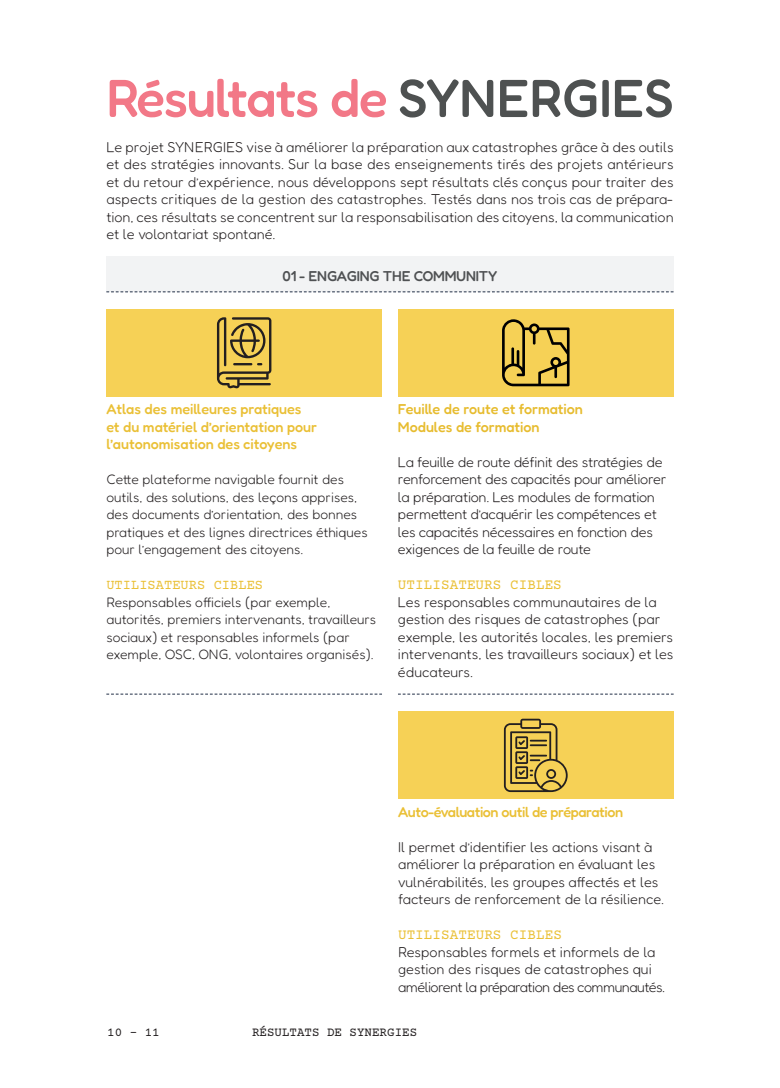
<style>
.page{position:relative;width:780px;height:1088px;background:#fff}
.page>*{position:absolute;margin:0;border:0;box-sizing:border-box;transform-origin:0 0}
.t1{font:500 53.12px "Fredoka";letter-spacing:-.025em;color:#f27887}
.t2{font:300 14.38px/17.5px "Fredoka";color:#231f20}
.t3{font:500 14.38px/17.5px "Fredoka";color:#eac036}
.t4{font:500 14.38px/17.5px "Fredoka";color:#e7bc2f}
.t5{font:14.38px "Courier Prime";color:#eac036}
.t6{font:500 14.38px "Fredoka";letter-spacing:-.025em;color:#eac036}
.t7{font:500 14.38px "Fredoka";letter-spacing:-.015em;color:#4f5153}
.t8{font:300 13.75px/17.5px "Fredoka";color:#231f20}
.t9{font:13.75px "Courier Prime";color:#eac036}
.t10{font:12.5px "Courier Prime";color:#231f20}
.s1{color:#4e5151}
</style>
<div class="page">
<div style="left:106px;top:256px;width:567px;height:35px;background:#f2f3f4"></div>
<svg style="left:106px;top:291px;width:567px;height:1px"></svg>
<svg style="left:106px;top:694px;width:276px;height:1px"></svg>
<svg style="left:398px;top:694px;width:275px;height:1px"></svg>
<div style="left:106px;top:309px;width:276px;height:87px;background:#f6d156"></div>
<div style="left:398px;top:309px;width:275px;height:87px;background:#f6d156"></div>
<svg style="left:217px;top:317px;width:54px;height:72px"></svg>
<svg style="left:502px;top:319px;width:67px;height:67px"></svg>
<div style="left:398px;top:711px;width:275px;height:88px;background:#f6d156"></div>
<svg style="left:504px;top:719px;width:63px;height:73px"></svg>
<h1 class="t1" style="left:106px;top:65px;width:568px">Résultats de <span class="s1">SYNERGIES</span></h1>
<p class="t2" style="left:106px;top:138px;width:568px;text-align:justify">Le projet SYNERGIES vise à améliorer la préparation aux catastrophes grâce à des outils et des stratégies innovants. Sur la base des enseignements tirés des projets antérieurs et du retour d’expérience, nous développons sept résultats clés conçus pour traiter des aspects critiques de la gestion des catastrophes. Testés dans nos trois cas de prépara&shy;tion, ces résultats se concentrent sur la responsabilisation des citoyens, la communication et le volontariat spontané.</p>
<p class="t7" style="left:282px;top:267px;width:216px">01 - ENGAGING THE COMMUNITY</p>
<p class="t3" style="left:106px;top:400px;width:212px">Atlas des meilleures pratiques et du matériel d’orientation pour l’autonomisation des citoyens</p>
<p class="t4" style="left:398px;top:400px;width:186px">Feuille de route et formation<br>Modules de formation</p>
<p class="t8" style="left:106px;top:470px;width:263px">Cette plateforme navigable fournit des outils, des solutions, des leçons apprises, des documents d’orientation, des bonnes pratiques et des lignes directrices éthiques pour l’engagement des citoyens.</p>
<p class="t9" style="left:106px;top:577px;width:158px">UTILISATEURS CIBLES</p>
<p class="t8" style="left:106px;top:593px;width:271px">Responsables officiels (par exemple, autorités, premiers intervenants, travailleurs sociaux) et responsables informels (par exemple, OSC, ONG, volontaires organisés).</p>
<p class="t2" style="left:398px;top:453px;width:270px">La feuille de route définit des stratégies de renforcement des capacités pour améliorer la préparation. Les modules de formation permettent d’acquérir les compétences et les capacités nécessaires en fonction des exigences de la feuille de route</p>
<p class="t5" style="left:398px;top:576px;width:165px">UTILISATEURS CIBLES</p>
<p class="t2" style="left:398px;top:593px;width:277px">Les responsables communautaires de la gestion des risques de catastrophes (par exemple, les autorités locales, les premiers intervenants, les travailleurs sociaux) et les éducateurs.</p>
<p class="t6" style="left:398px;top:802px;width:226px">Auto-évaluation outil de préparation</p>
<p class="t2" style="left:398px;top:838px;width:267px">Il permet d’identifier les actions visant à améliorer la préparation en évaluant les vulnérabilités, les groupes affectés et les facteurs de renforcement de la résilience.</p>
<p class="t5" style="left:398px;top:926px;width:165px">UTILISATEURS CIBLES</p>
<p class="t2" style="left:398px;top:943px;width:268px">Responsables formels et informels de la gestion des risques de catastrophes qui améliorent la préparation des communautés.</p>
<p class="t10" style="left:107px;top:1025px;width:54px">10 - 11</p>
<p class="t10" style="left:252px;top:1025px;width:166px">RÉSULTATS DE SYNERGIES</p>
</div>
